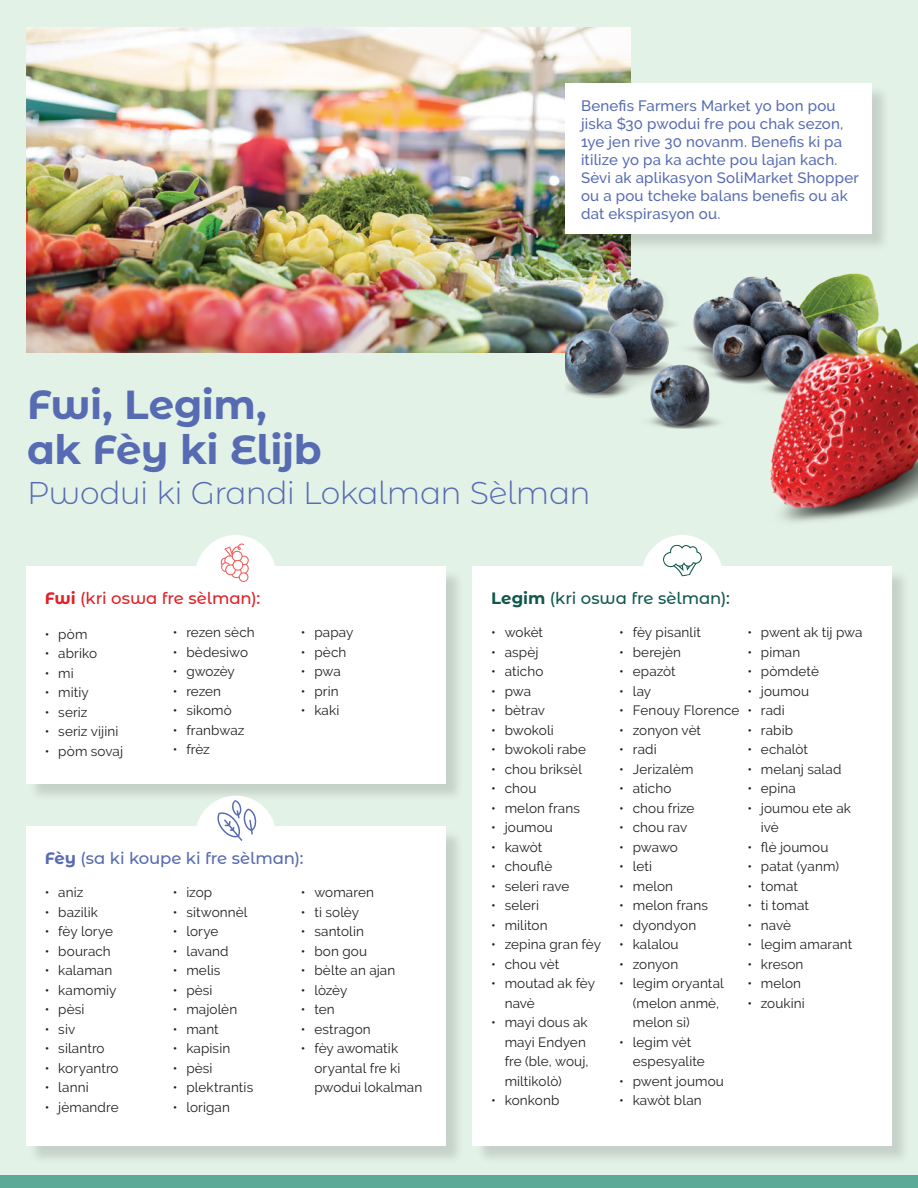
<style>
.page{position:relative;width:918px;height:1188px;background:#fff}
.page>*{position:absolute;margin:0;border:0;box-sizing:border-box;transform-origin:0 0}
.t1{font:700 40.5px/45px "Montserrat Alternates";letter-spacing:-.015em;color:#576bb2}
.t2{font:300 31.5px "Montserrat Alternates";letter-spacing:-.025em;color:#576bb2}
.t3{font:500 16.5px "Montserrat Alternates";letter-spacing:-.005em;color:#576bb2}
.t4{font:500 16.5px "Montserrat Alternates";letter-spacing:-.005em;color:#10574c}
.t5{font:500 16.5px "Montserrat Alternates";letter-spacing:-.005em;color:#e21f26}
.t6{font:500 15px/18px "Raleway";letter-spacing:.015em;color:#576bb2}
.t7{font:13.5px/19.5px "Raleway";letter-spacing:.01em;color:#231f20}
.t8{font:13.5px "Raleway";letter-spacing:-.01em;color:#231f20}
.s1{font-weight:700}
</style>
<div class="page">
<div style="left:0;top:0;width:918px;height:1175px;background:#e3f2e7"></div>
<img style="left:26px;top:27px;width:605px;height:325px">
<div style="left:567px;top:85px;width:323px;height:167px;background:#231f20;opacity:.15"></div>
<div style="left:565px;top:83px;width:307px;height:151px;background:#fff"></div>
<div style="left:28px;top:569px;width:436px;height:234px;background:#231f20;opacity:.15"></div>
<div style="left:26px;top:566px;width:420px;height:218px;background:#fff"></div>
<div style="left:475px;top:569px;width:436px;height:596px;background:#231f20;opacity:.15"></div>
<div style="left:472px;top:566px;width:420px;height:580px;background:#fff"></div>
<div style="left:28px;top:829px;width:436px;height:336px;background:#231f20;opacity:.15"></div>
<div style="left:26px;top:827px;width:420px;height:319px;background:#fff"></div>
<div style="left:0;top:1175px;width:918px;height:13px;background:#5aaa97"></div>
<img style="left:565px;top:259px;width:314px;height:170px">
<img style="left:753px;top:316px;width:165px;height:206px">
<div style="left:195px;top:535px;width:81px;height:81px;background:#fff;border-radius:50%"></div>
<div style="left:195px;top:796px;width:81px;height:81px;background:#fff;border-radius:50%"></div>
<div style="left:642px;top:535px;width:81px;height:81px;background:#fff;border-radius:50%"></div>
<svg style="left:220px;top:543px;width:29px;height:39px"></svg>
<svg style="left:663px;top:544px;width:39px;height:33px"></svg>
<svg style="left:217px;top:800px;width:40px;height:41px"></svg>
<p class="t6" style="left:581px;top:97px;width:279px">Benefis Farmers Market yo bon pou jiska $30 pwodui fre pou chak sezon, 1ye jen rive 30 novanm. Benefis ki pa itilize yo pa ka achte pou lajan kach.<br>Sèvi ak aplikasyon SoliMarket Shopper ou a pou tcheke balans benefis ou ak dat ekspirasyon ou.</p>
<p class="t1" style="left:27px;top:380px;width:296px">Fwi, Legim, ak Fèy ki Elijb</p>
<p class="t2" style="left:27px;top:472px;width:565px">Pwodui ki Grandi Lokalman Sèlman</p>
<p class="t5" style="left:45px;top:587px;width:217px"><span class="s1">Fwi</span> (kri oswa fre sèlman):</p>
<p class="t7" style="left:45px;top:624px;width:44px">• pòm</p>
<p class="t7" style="left:45px;top:644px;width:54px">• abriko</p>
<p class="t7" style="left:45px;top:663px;width:30px">• mi</p>
<p class="t7" style="left:45px;top:683px;width:46px">• mitiy</p>
<p class="t7" style="left:45px;top:702px;width:44px">• seriz</p>
<p class="t7" style="left:45px;top:722px;width:75px">• seriz vijini</p>
<p class="t7" style="left:45px;top:741px;width:80px">• pòm sovaj</p>
<p class="t7" style="left:173px;top:623px;width:83px">• rezen sèch</p>
<p class="t7" style="left:173px;top:642px;width:77px">• bèdesiwo</p>
<p class="t7" style="left:173px;top:662px;width:63px">• gwozèy</p>
<p class="t7" style="left:173px;top:681px;width:50px">• rezen</p>
<p class="t7" style="left:173px;top:701px;width:61px">• sikomò</p>
<p class="t7" style="left:173px;top:720px;width:73px">• franbwaz</p>
<p class="t7" style="left:173px;top:740px;width:39px">• frèz</p>
<p class="t7" style="left:301px;top:623px;width:54px">• papay</p>
<p class="t7" style="left:301px;top:642px;width:47px">• pèch</p>
<p class="t7" style="left:301px;top:662px;width:42px">• pwa</p>
<p class="t7" style="left:301px;top:681px;width:39px">• prin</p>
<p class="t7" style="left:301px;top:701px;width:40px">• kaki</p>
<p class="t3" style="left:45px;top:847px;width:260px"><span class="s1">Fèy</span> (sa ki koupe ki fre sèlman):</p>
<p class="t7" style="left:45px;top:883px;width:40px">• aniz</p>
<p class="t7" style="left:45px;top:902px;width:55px">• bazilik</p>
<p class="t7" style="left:45px;top:922px;width:70px">• fèy lorye</p>
<p class="t7" style="left:45px;top:941px;width:68px">• bourach</p>
<p class="t7" style="left:45px;top:961px;width:69px">• kalaman</p>
<p class="t7" style="left:45px;top:980px;width:73px">• kamomiy</p>
<p class="t7" style="left:45px;top:1000px;width:41px">• pèsi</p>
<p class="t7" style="left:45px;top:1019px;width:32px">• siv</p>
<p class="t7" style="left:45px;top:1039px;width:61px">• silantro</p>
<p class="t7" style="left:45px;top:1058px;width:75px">• koryantro</p>
<p class="t7" style="left:45px;top:1078px;width:45px">• lanni</p>
<p class="t7" style="left:45px;top:1097px;width:75px">• jèmandre</p>
<p class="t7" style="left:173px;top:883px;width:41px">• izop</p>
<p class="t7" style="left:173px;top:902px;width:76px">• sitwonnèl</p>
<p class="t7" style="left:173px;top:922px;width:47px">• lorye</p>
<p class="t7" style="left:173px;top:941px;width:57px">• lavand</p>
<p class="t7" style="left:173px;top:961px;width:49px">• melis</p>
<p class="t7" style="left:173px;top:980px;width:41px">• pèsi</p>
<p class="t7" style="left:173px;top:1000px;width:66px">• majolèn</p>
<p class="t7" style="left:173px;top:1019px;width:47px">• mant</p>
<p class="t7" style="left:173px;top:1039px;width:59px">• kapisin</p>
<p class="t7" style="left:173px;top:1058px;width:41px">• pèsi</p>
<p class="t7" style="left:173px;top:1078px;width:82px">• plektrantis</p>
<p class="t7" style="left:173px;top:1097px;width:59px">• lorigan</p>
<p class="t7" style="left:301px;top:883px;width:75px">• womaren</p>
<p class="t7" style="left:301px;top:902px;width:60px">• ti solèy</p>
<p class="t7" style="left:301px;top:922px;width:65px">• santolin</p>
<p class="t7" style="left:301px;top:941px;width:68px">• bon gou</p>
<p class="t7" style="left:301px;top:961px;width:96px">• bèlte an ajan</p>
<p class="t7" style="left:301px;top:980px;width:48px">• lòzèy</p>
<p class="t7" style="left:301px;top:1000px;width:35px">• ten</p>
<p class="t7" style="left:301px;top:1019px;width:71px">• estragon</p>
<p class="t7" style="left:314px;top:1039px;width:109px;text-indent:-14px">• fèy awomatik oryantal fre ki pwodui lokalman</p>
<p class="t4" style="left:491px;top:587px;width:240px"><span class="s1">Legim</span> (kri oswa fre sèlman):</p>
<p class="t7" style="left:491px;top:623px;width:53px">• wokèt</p>
<p class="t7" style="left:491px;top:642px;width:49px">• aspèj</p>
<p class="t7" style="left:491px;top:662px;width:54px">• aticho</p>
<p class="t7" style="left:491px;top:681px;width:42px">• pwa</p>
<p class="t7" style="left:491px;top:701px;width:55px">• bètrav</p>
<p class="t7" style="left:491px;top:720px;width:64px">• bwokoli</p>
<p class="t7" style="left:491px;top:740px;width:96px">• bwokoli rabe</p>
<p class="t7" style="left:491px;top:759px;width:92px">• chou briksèl</p>
<p class="t7" style="left:491px;top:779px;width:47px">• chou</p>
<p class="t7" style="left:491px;top:798px;width:90px">• melon frans</p>
<p class="t7" style="left:491px;top:818px;width:63px">• joumou</p>
<p class="t7" style="left:491px;top:837px;width:53px">• kawòt</p>
<p class="t7" style="left:491px;top:857px;width:63px">• chouflè</p>
<p class="t7" style="left:491px;top:876px;width:80px">• seleri rave</p>
<p class="t7" style="left:491px;top:896px;width:49px">• seleri</p>
<p class="t7" style="left:491px;top:915px;width:58px">• militon</p>
<p class="t7" style="left:491px;top:935px;width:111px">• zepina gran fèy</p>
<p class="t7" style="left:491px;top:954px;width:70px">• chou vèt</p>
<p class="t7" style="left:505px;top:974px;width:92px;text-indent:-14px">• moutad ak fèy navè</p>
<p class="t7" style="left:505px;top:1013px;width:85px;text-indent:-14px">• mayi dous ak mayi Endyen fre (ble, wouj, miltikolò)</p>
<p class="t7" style="left:491px;top:1091px;width:70px">• konkonb</p>
<p class="t7" style="left:619px;top:623px;width:83px">• fèy pisanlit</p>
<p class="t7" style="left:619px;top:642px;width:63px">• berejèn</p>
<p class="t7" style="left:619px;top:662px;width:58px">• epazòt</p>
<p class="t7" style="left:619px;top:681px;width:33px">• lay</p>
<p class="t7" style="left:619px;top:701px;width:122px">• Fenouy Florence</p>
<p class="t8" style="left:619px;top:722px;width:83px">• zonyon vèt</p>
<p class="t7" style="left:619px;top:740px;width:39px">• radi</p>
<p class="t7" style="left:619px;top:759px;width:76px">• Jerizalèm</p>
<p class="t7" style="left:619px;top:779px;width:54px">• aticho</p>
<p class="t7" style="left:619px;top:798px;width:77px">• chou frize</p>
<p class="t7" style="left:619px;top:818px;width:69px">• chou rav</p>
<p class="t7" style="left:619px;top:837px;width:60px">• pwawo</p>
<p class="t7" style="left:619px;top:857px;width:34px">• leti</p>
<p class="t7" style="left:619px;top:876px;width:55px">• melon</p>
<p class="t7" style="left:619px;top:896px;width:90px">• melon frans</p>
<p class="t7" style="left:619px;top:915px;width:78px">• dyondyon</p>
<p class="t7" style="left:619px;top:935px;width:61px">• kalalou</p>
<p class="t7" style="left:619px;top:954px;width:60px">• zonyon</p>
<p class="t7" style="left:633px;top:974px;width:93px;text-indent:-14px">• legim oryantal (melon anmè, melon si)</p>
<p class="t7" style="left:633px;top:1032px;width:74px;text-indent:-14px">• legim vèt espesyalite</p>
<p class="t7" style="left:619px;top:1071px;width:106px">• pwent joumou</p>
<p class="t7" style="left:619px;top:1091px;width:84px">• kawòt blan</p>
<p class="t7" style="left:747px;top:623px;width:117px">• pwent ak tij pwa</p>
<p class="t7" style="left:747px;top:642px;width:54px">• piman</p>
<p class="t7" style="left:747px;top:662px;width:73px">• pòmdetè</p>
<p class="t7" style="left:747px;top:681px;width:63px">• joumou</p>
<p class="t7" style="left:747px;top:701px;width:39px">• radi</p>
<p class="t7" style="left:747px;top:720px;width:47px">• rabib</p>
<p class="t7" style="left:747px;top:740px;width:62px">• echalòt</p>
<p class="t7" style="left:747px;top:759px;width:96px">• melanj salad</p>
<p class="t7" style="left:747px;top:779px;width:50px">• epina</p>
<p class="t7" style="left:761px;top:798px;width:92px;text-indent:-14px">• joumou ete ak ivè</p>
<p class="t7" style="left:747px;top:837px;width:82px">• flè joumou</p>
<p class="t7" style="left:747px;top:857px;width:93px">• patat (yanm)</p>
<p class="t7" style="left:747px;top:876px;width:52px">• tomat</p>
<p class="t7" style="left:747px;top:896px;width:63px">• ti tomat</p>
<p class="t7" style="left:747px;top:915px;width:45px">• navè</p>
<p class="t7" style="left:747px;top:935px;width:106px">• legim amarant</p>
<p class="t7" style="left:747px;top:954px;width:58px">• kreson</p>
<p class="t7" style="left:747px;top:974px;width:55px">• melon</p>
<p class="t7" style="left:747px;top:993px;width:59px">• zoukini</p>
</div>
